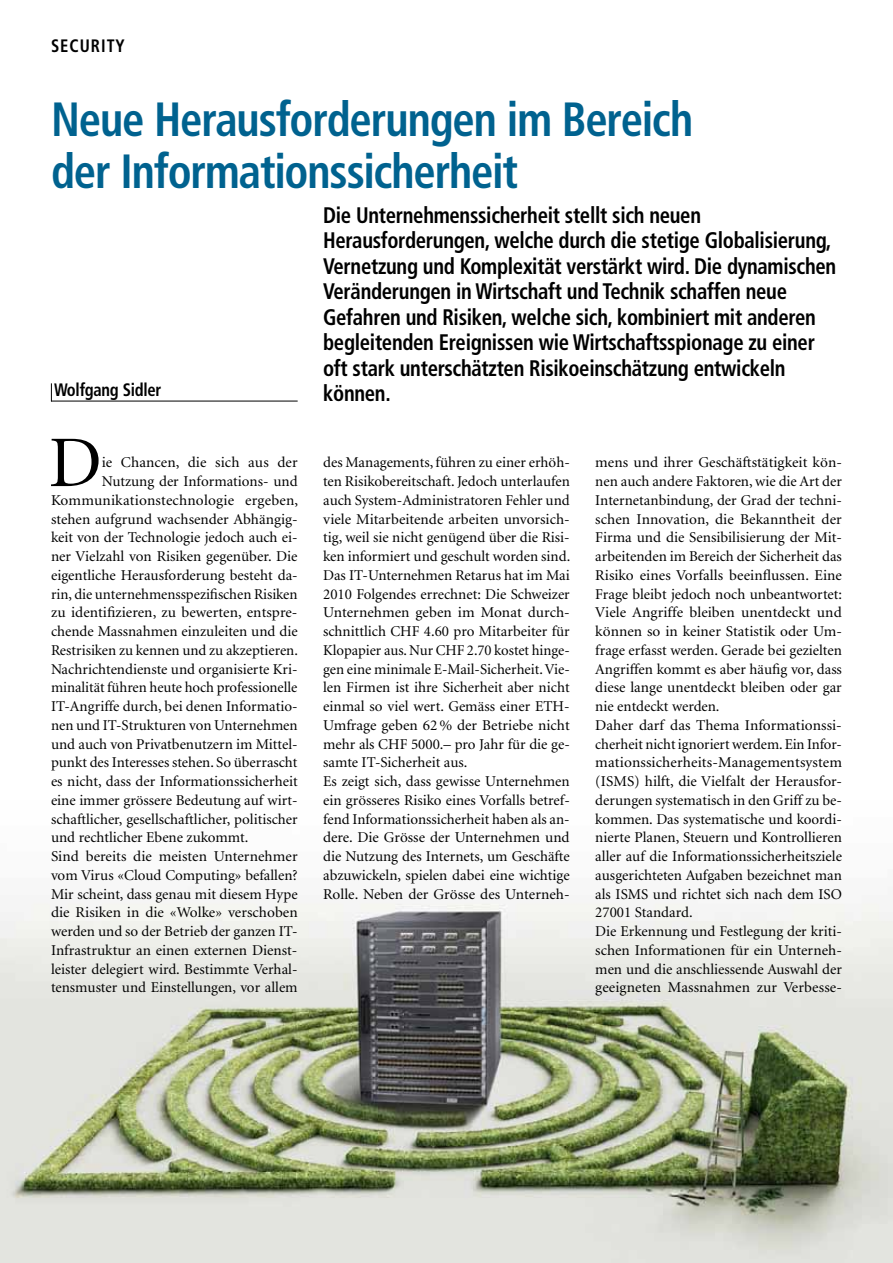
<style>
.page{position:relative;width:893px;height:1263px;background:#fff}
.page>*{position:absolute;margin:0;border:0;box-sizing:border-box;transform-origin:0 0}
.t1{font:72.75px "Minion";color:#000}
.t2{font:700 condensed 48px/52.5px "Frutiger";letter-spacing:-.025em;color:#00628f;scale:.93 1}
.t3{font:700 condensed 22.5px/25.5px "Frutiger";letter-spacing:-.015em;color:#000;scale:.92 1}
.t4{font:700 condensed 18px "Frutiger";letter-spacing:-.015em;color:#000;scale:.92 1}
.t5{font:700 condensed 18px "Frutiger";letter-spacing:.06em;color:#000;scale:.92 1}
.t6{font:15px/18.8px "Minion";color:#000}
</style>
<div class="page">
<img style="left:0;top:902px;width:893px;height:361px">
<svg style="left:51px;top:383px;width:1px;height:18px"></svg>
<hr style="left:51px;top:401px;width:247px;height:1px;background:#000">
<p class="t5" style="left:51px;top:35px;width:82px">security</p>
<h2 class="t2" style="left:51px;top:93px;width:692px">Neue Herausforderungen im Bereich der Informationssicherheit</h2>
<p class="t3" style="left:323px;top:202px;width:559px">Die Unternehmenssicherheit stellt sich neuen Herausforderungen, welche durch die stetige Globalisierung, Vernetzung und Komplexität verstärkt wird. Die dynamischen Veränderungen in Wirtschaft und Technik schaffen neue Gefahren und Risiken, welche sich, kombiniert mit anderen begleitenden Ereignissen wie Wirtschaftsspionage zu einer oft stark unterschätzten Risikoeinschätzung entwickeln können.</p>
<p class="t4" style="left:54px;top:379px;width:118px">Wolfgang Sidler</p>
<h1 class="t1" style="left:49px;top:427px;width:54px">D</h1>
<p class="t6" style="left:102px;top:454px;width:197px">ie Chancen, die sich aus der</p>
<p class="t6" style="left:102px;top:472px;width:197px">Nutzung der Informations- und</p>
<p class="t6" style="left:51px;top:491px;width:249px">Kommunikationstechnologie ergeben,</p>
<p class="t6" style="left:51px;top:510px;width:248px">stehen aufgrund wachsender Abhängig-</p>
<p class="t6" style="left:51px;top:529px;width:248px">keit von der Technologie jedoch auch ei-</p>
<p class="t6" style="left:51px;top:547px;width:248px">ner Vielzahl von Risiken gegenüber. Die</p>
<p class="t6" style="left:51px;top:566px;width:248px">eigentliche Herausforderung besteht da-</p>
<p class="t6" style="left:51px;top:585px;width:248px">rin, die unternehmensspezifischen Risiken</p>
<p class="t6" style="left:51px;top:604px;width:248px">zu identifizieren, zu bewerten, entspre-</p>
<p class="t6" style="left:51px;top:622px;width:248px">chende Massnahmen einzuleiten und die</p>
<p class="t6" style="left:51px;top:641px;width:248px">Restrisiken zu kennen und zu akzeptieren.</p>
<p class="t6" style="left:51px;top:660px;width:248px">Nachrichtendienste und organisierte Kri-</p>
<p class="t6" style="left:51px;top:679px;width:248px">minalität führen heute hoch professionelle</p>
<p class="t6" style="left:51px;top:697px;width:248px">IT-Angriffe durch, bei denen Informatio-</p>
<p class="t6" style="left:51px;top:716px;width:248px">nen und IT-Strukturen von Unternehmen</p>
<p class="t6" style="left:51px;top:735px;width:248px">und auch von Privatbenutzern im Mittel-</p>
<p class="t6" style="left:51px;top:754px;width:248px">punkt des Interesses stehen. So überrascht</p>
<p class="t6" style="left:51px;top:772px;width:248px">es nicht, dass der Informationssicherheit</p>
<p class="t6" style="left:51px;top:791px;width:248px">eine immer grössere Bedeutung auf wirt-</p>
<p class="t6" style="left:51px;top:810px;width:248px">schaftlicher, gesellschaftlicher, politischer</p>
<p class="t6" style="left:51px;top:829px;width:199px">und rechtlicher Ebene zukommt.</p>
<p class="t6" style="left:51px;top:847px;width:248px">Sind bereits die meisten Unternehmer</p>
<p class="t6" style="left:51px;top:866px;width:248px">vom Virus «Cloud Computing» befallen?</p>
<p class="t6" style="left:51px;top:885px;width:248px">Mir scheint, dass genau mit diesem Hype</p>
<p class="t6" style="left:51px;top:904px;width:248px">die Risiken in die «Wolke» verschoben</p>
<p class="t6" style="left:51px;top:922px;width:248px">werden und so der Betrieb der ganzen IT-</p>
<p class="t6" style="left:51px;top:941px;width:248px">Infrastruktur an einen externen Dienst-</p>
<p class="t6" style="left:51px;top:960px;width:248px">leister delegiert wird. Bestimmte Verhal-</p>
<p class="t6" style="left:51px;top:979px;width:248px">tensmuster und Einstellungen, vor allem</p>
<p class="t6" style="left:323px;top:454px;width:249px">des Managements, führen zu einer erhöh&shy;ten Risikobereitschaft. Jedoch unterlaufen auch System-Administratoren Fehler und viele Mitarbeitende arbeiten unvorsich&shy;tig, weil sie nicht genügend über die Risi&shy;ken informiert und geschult worden sind.<br>Das IT-Unternehmen Retarus hat im Mai 2010 Folgendes errechnet: Die Schweizer Unternehmen geben im Monat durch&shy;schnittlich CHF 4.60 pro Mitarbeiter für Klopapier aus. Nur CHF 2.70 kostet hinge&shy;gen eine minimale E-Mail-Sicherheit. Vie&shy;len Firmen ist ihre Sicherheit aber nicht einmal so viel wert. Gemäss einer ETH-Umfrage geben 62% der Betriebe nicht mehr als CHF 5000.– pro Jahr für die ge&shy;samte IT-Sicherheit aus.<br>Es zeigt sich, dass gewisse Unternehmen ein grösseres Risiko eines Vorfalls betref&shy;fend Informationssicherheit haben als an&shy;dere. Die Grösse der Unternehmen und die Nutzung des Internets, um Geschäfte abzuwickeln, spielen dabei eine wichtige Rolle. Neben der Grösse des Unterneh-</p>
<p class="t6" style="left:595px;top:454px;width:248px">mens und ihrer Geschäftstätigkeit kön&shy;nen auch andere Faktoren, wie die Art der Internetanbindung, der Grad der techni&shy;schen Innovation, die Bekanntheit der Firma und die Sensibilisierung der Mit&shy;arbeitenden im Bereich der Sicherheit das Risiko eines Vorfalls beeinflussen. Eine Frage bleibt jedoch noch unbeantwortet:<br>Viele Angriffe bleiben unentdeckt und können so in keiner Statistik oder Um&shy;frage erfasst werden. Gerade bei gezielten Angriffen kommt es aber häufig vor, dass diese lange unentdeckt bleiben oder gar nie entdeckt werden.<br>Daher darf das Thema Informationssi&shy;cherheit nicht ignoriert werdem. Ein Infor&shy;mationssicherheits-Managementsystem (ISMS) hilft, die Vielfalt der Herausfor&shy;derungen systematisch in den Griff zu be&shy;kommen. Das systematische und koordi&shy;nierte Planen, Steuern und Kontrollieren aller auf die Informationssicherheitsziele ausgerichteten Aufgaben bezeichnet man als ISMS und richtet sich nach dem ISO 27001 Standard.<br>Die Erkennung und Festlegung der kriti&shy;schen Informationen für ein Unterneh&shy;men und die anschliessende Auswahl der geeigneten Massnahmen zur Verbesse-</p>
</div>
